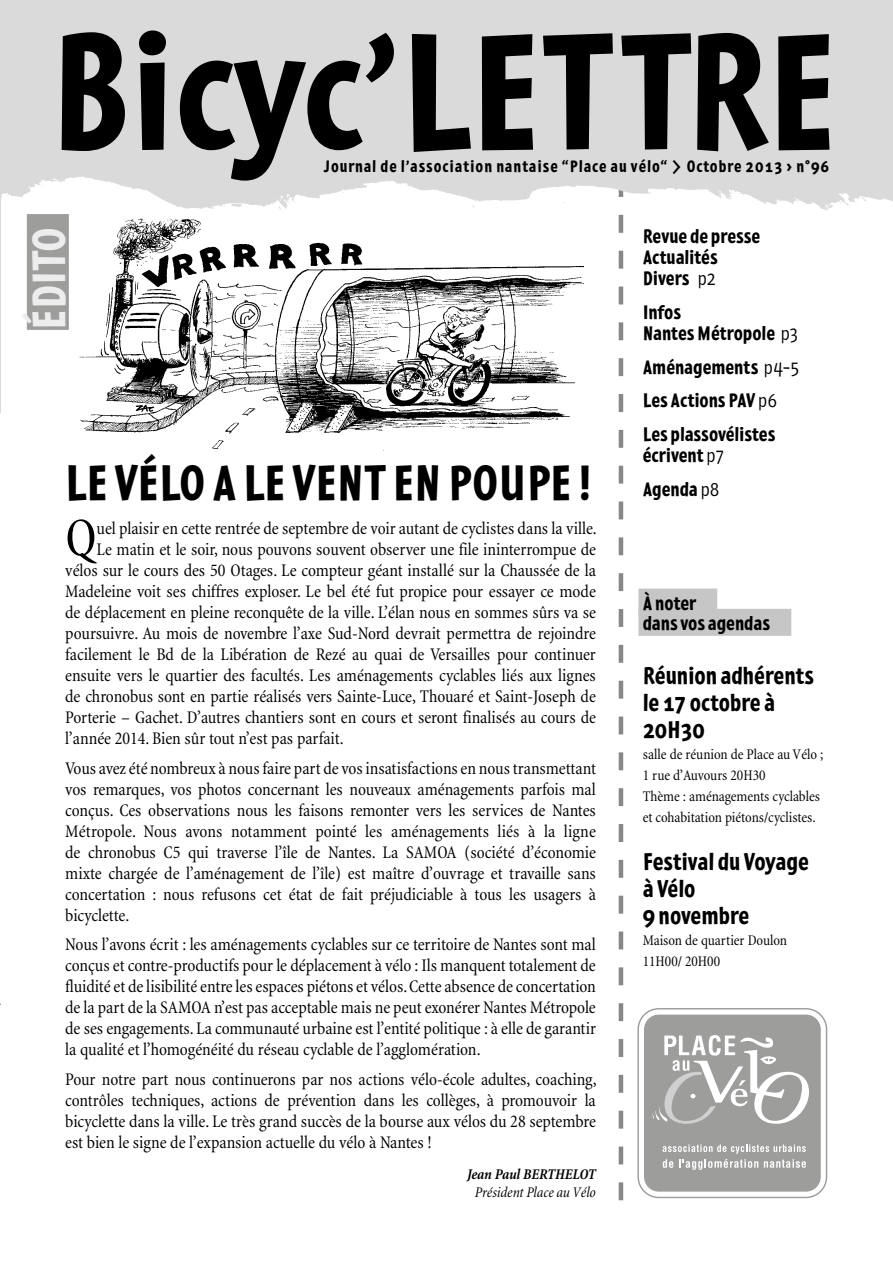
<style>
.page{position:relative;width:893px;height:1263px;background:#fff}
.page>*{position:absolute;margin:0;border:0;box-sizing:border-box;transform-origin:0 0}
.t1{font:700 163.5px "Pedestria MVB";letter-spacing:-.02em;color:#000}
.t2{font:condensed 55.05px "Minion";color:#000}
.t3{font:700 49.5px "Pedestria MVB";color:#000}
.t4{font:700 46.5px "Pedestria MVB";color:#ededed}
.t5{font:700 24px/27px "Pedestria MVB";letter-spacing:-.005em;color:#000}
.t6{font:700 19.5px/21px "Pedestria MVB";color:#000}
.t7{font:condensed 18px/21px "Minion";letter-spacing:-.005em;color:#000;text-align:justify}
.t8{font:700 16.5px "Pedestria MVB";letter-spacing:.06em;color:#000}
.t9{font:condensed 15px/21px "Minion";letter-spacing:-.005em;color:#000}
.t10{font:italic condensed 15px "Minion";letter-spacing:-.005em;color:#000}
.t11{font:italic 700 condensed 15px "Minion";letter-spacing:-.01em;color:#000}
.s1{font-weight:400;font-size:31.5px}
.s2{font-weight:400}
</style>
<div class="page">
<img style="left:0;top:227px;width:1px;height:181px">
<svg style="left:619px;top:227px;width:4px;height:973px"></svg>
<svg style="left:637px;top:1008px;width:191px;height:191px"></svg>
<div style="left:638px;top:588px;width:79px;height:27px;background:#c6c6c6"></div>
<div style="left:638px;top:609px;width:153px;height:27px;background:#c6c6c6"></div>
<div style="left:27px;top:214px;width:42px;height:116px;background:#9d9d9c"></div>
<img style="left:79px;top:200px;width:505px;height:251px">
<h1 class="t1" style="left:49px;top:-8px;width:790px">Bicyc’lettre</h1>
<p class="t8" style="left:324px;top:156px;width:507px">Journal de l’association nantaise “Place au vélo“ <span class="s1">&gt;</span> Octobre 2013 &gt; n°96</p>
<h3 class="t4" style="left:21px;top:330px;width:101px;rotate:-90deg">Édito</h3>
<h3 class="t3" style="left:65px;top:453px;width:528px">Le vélo a le vent en po upe !</h3>
<h2 class="t2" style="left:65px;top:509px;width:33px">Q</h2>
<p class="t7" style="left:97px;top:518px;width:502px">uel plaisir en cette rentrée de septembre de voir autant de cyclistes dans la ville.</p>
<p class="t7" style="left:97px;top:539px;width:501px">Le matin et le soir, nous pouvons souvent observer une file ininterrompue de</p>
<p class="t7" style="left:65px;top:560px;width:532px">vélos sur le cours des 50 Otages. Le compteur géant installé sur la Chaussée de la</p>
<p class="t7" style="left:65px;top:581px;width:532px">Madeleine voit ses chiffres exploser. Le bel été fut propice pour essayer ce mode</p>
<p class="t7" style="left:65px;top:602px;width:532px">de déplacement en pleine reconquête de la ville. L’élan nous en sommes sûrs va se</p>
<p class="t7" style="left:65px;top:623px;width:532px">poursuivre. Au mois de novembre l’axe Sud-Nord devrait permettra de rejoindre</p>
<p class="t7" style="left:65px;top:644px;width:532px">facilement le Bd de la Libération de Rezé au quai de Versailles pour continuer</p>
<p class="t7" style="left:65px;top:665px;width:532px">ensuite vers le quartier des facultés. Les aménagements cyclables liés aux lignes</p>
<p class="t7" style="left:65px;top:686px;width:532px">de chronobus sont en partie réalisés vers Sainte-Luce, Thouaré et Saint-Joseph de</p>
<p class="t7" style="left:65px;top:707px;width:532px">Porterie – Gachet. D’autres chantiers sont en cours et seront finalisés au cours de</p>
<p class="t7" style="left:65px;top:728px;width:280px">l’année 2014. Bien sûr tout n’est pas parfait.</p>
<p class="t7" style="left:65px;top:758px;width:532px">Vous avez été nombreux à nous faire part de vos insatisfactions en nous transmettant vos remarques, vos photos concernant les nouveaux aménagements parfois mal conçus. Ces observations nous les faisons remonter vers les services de Nantes Métropole. Nous avons notamment pointé les aménagements liés à la ligne de chronobus C5 qui traverse l’île de Nantes. La SAMOA (société d’économie mixte chargée de l’aménagement de l’île) est maître d’ouvrage et travaille sans concertation : nous refusons cet état de fait préjudiciable à tous les usagers à bicyclette.</p>
<p class="t7" style="left:65px;top:935px;width:532px">Nous l’avons écrit : les aménagements cyclables sur ce territoire de Nantes sont mal conçus et contre-productifs pour le déplacement à vélo : Ils manquent totalement de fluidité et de lisibilité entre les espaces piétons et vélos. Cette absence de concertation de la part de la SAMOA n’est pas acceptable mais ne peut exonérer Nantes Métropole de ses engagements. La communauté urbaine est l’entité politique : à elle de garantir la qualité et l’homogénéité du réseau cyclable de l’agglomération.</p>
<p class="t7" style="left:65px;top:1069px;width:533px">Pour notre part nous continuerons par nos actions vélo-école adultes, coaching, contrôles techniques, actions de prévention dans les collèges, à promouvoir la bicyclette dans la ville. Le très grand succès de la bourse aux vélos du 28 septembre est bien le signe de l’expansion actuelle du vélo à Nantes !</p>
<p class="t11" style="left:467px;top:1166px;width:130px">Jean Paul BERTHELOT</p>
<p class="t10" style="left:475px;top:1184px;width:123px">Président Place au Vélo</p>
<p class="t6" style="left:643px;top:226px;width:119px">Revue de presse<br>Actualités<br>Divers <span class="s2">p2</span></p>
<p class="t6" style="left:643px;top:301px;width:158px">Infos<br>Nantes Métropole <span class="s2">p3</span></p>
<p class="t6" style="left:643px;top:350px;width:159px;line-height:33.8px">Aménagements <span class="s2">p4-5<br></span>Les Actions PAV <span class="s2">p6<br></span>Les plassovélistes</p>
<p class="t6" style="left:643px;top:438px;width:84px;line-height:33.8px">écrivent <span class="s2">p7<br></span>Agenda <span class="s2">p8</span></p>
<p class="t6" style="left:643px;top:593px;width:129px;line-height:20.2px">À noter<br>dans vos agendas</p>
<h3 class="t5" style="left:643px;top:662px;width:173px">Réunion adhérents le 17 octobre à<br>20H30</h3>
<p class="t9" style="left:643px;top:744px;width:182px">salle de réunion de Place au Vélo ;<br>1 rue d’Auvours 20H30<br>Thème : aménagements cyclables et cohabitation piétons/cyclistes.</p>
<h3 class="t5" style="left:643px;top:848px;width:168px">Festival du Voyage à Vélo<br>9 novembre</h3>
<p class="t9" style="left:643px;top:930px;width:146px">Maison de quartier Doulon<br>11H00/ 20H00</p>
</div>
